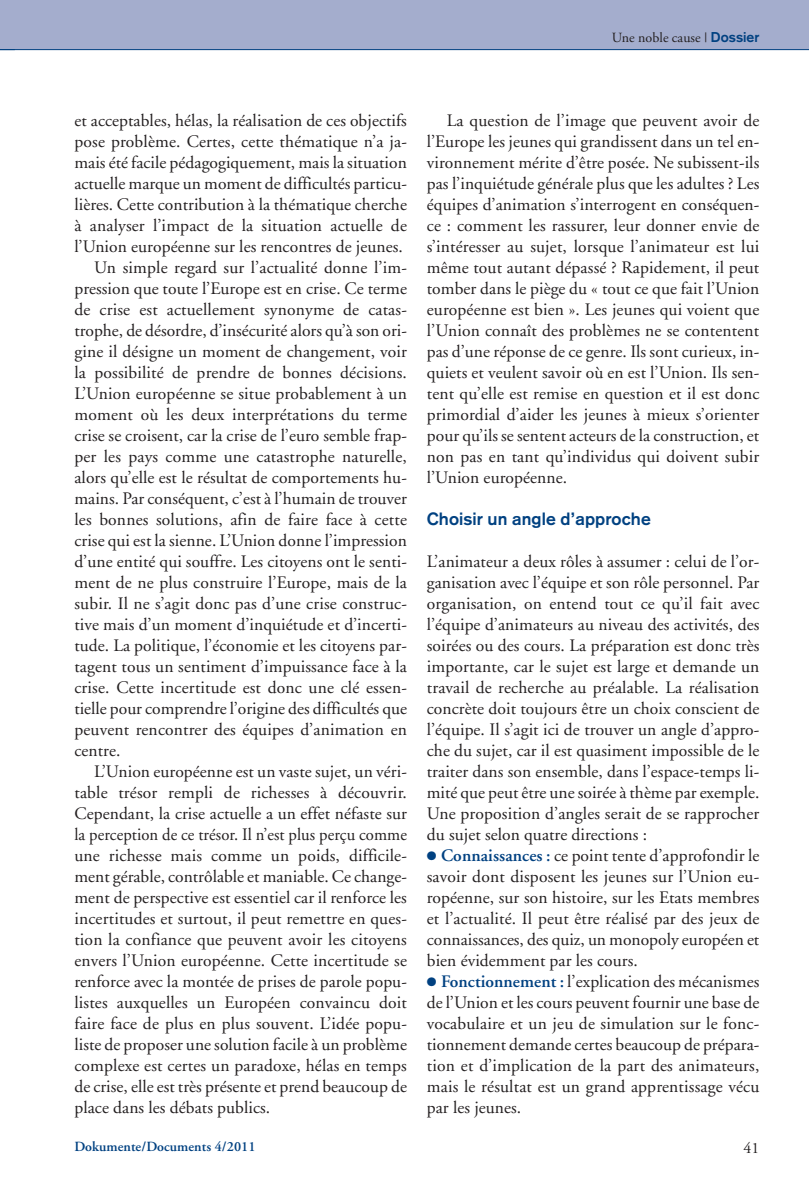
<style>
.page{position:relative;width:809px;height:1191px;background:#fff}
.page>*{position:absolute;margin:0;border:0;box-sizing:border-box;transform-origin:0 0}
.t1{font:17.5px/21px "Adobe Garamond";letter-spacing:.005em;color:#231f20;text-align:justify}
.t2{font:17.5px "Adobe Garamond";letter-spacing:.005em;color:#231f20;scale:.95 1}
.t3{font:700 17.5px "Akzidenz Grotesk";letter-spacing:.005em;color:#014181}
.t4{font:15.75px "Adobe Garamond";color:#231f20}
.t5{font:600 14px "Adobe Garamond";letter-spacing:.005em;color:#014181}
.t6{font:14px "Adobe Garamond";letter-spacing:.005em;color:#231f20}
.s1{font-family:"Akzidenz Grotesk";font-weight:700;color:#014181}
.s2{color:#014181}
.s3{font-weight:600;color:#014181}
</style>
<div class="page">
<div style="left:0;top:0;width:809px;height:50px;background:#a4adcd"></div>
<hr style="left:0;top:49px;width:809px;height:1px;background:#014181">
<p class="t6" style="left:611px;top:32px;width:149px">Une noble cause | <span class="s1">Dossier</span></p>
<p class="t1" style="left:74px;top:111px;width:334px">et acceptables, hélas, la réalisation de ces objectifs</p>
<p class="t1" style="left:74px;top:132px;width:334px">pose problème. Certes, cette thématique n’a ja-</p>
<p class="t1" style="left:74px;top:153px;width:334px">mais été facile pédagogiquement, mais la situation</p>
<p class="t1" style="left:74px;top:174px;width:334px">actuelle marque un moment de difficultés particu-</p>
<p class="t1" style="left:74px;top:195px;width:334px">lières. Cette contribution à la thématique cherche</p>
<p class="t1" style="left:74px;top:216px;width:334px">à analyser l’impact de la situation actuelle de</p>
<p class="t1" style="left:74px;top:237px;width:330px">l’Union européenne sur les rencontres de jeunes.</p>
<p class="t1" style="left:94px;top:258px;width:314px">Un simple regard sur l’actualité donne l’im-</p>
<p class="t1" style="left:74px;top:279px;width:334px">pression que toute l’Europe est en crise. Ce terme</p>
<p class="t1" style="left:74px;top:300px;width:334px">de crise est actuellement synonyme de catas-</p>
<p class="t1" style="left:74px;top:321px;width:334px">trophe, de désordre, d’insécurité alors qu’à son ori-</p>
<p class="t1" style="left:74px;top:342px;width:334px">gine il désigne un moment de changement, voir</p>
<p class="t1" style="left:74px;top:363px;width:334px">la possibilité de prendre de bonnes décisions.</p>
<p class="t1" style="left:74px;top:384px;width:334px">L’Union européenne se situe probablement à un</p>
<p class="t1" style="left:74px;top:405px;width:334px">moment où les deux interprétations du terme</p>
<p class="t1" style="left:74px;top:426px;width:334px">crise se croisent, car la crise de l’euro semble frap-</p>
<p class="t1" style="left:74px;top:447px;width:334px">per les pays comme une catastrophe naturelle,</p>
<p class="t1" style="left:74px;top:468px;width:334px">alors qu’elle est le résultat de comportements hu-</p>
<p class="t1" style="left:74px;top:489px;width:334px">mains. Par conséquent, c’est à l’humain de trouver</p>
<p class="t1" style="left:74px;top:510px;width:334px">les bonnes solutions, afin de faire face à cette</p>
<p class="t1" style="left:74px;top:531px;width:334px">crise qui est la sienne. L’Union donne l’impression</p>
<p class="t1" style="left:74px;top:552px;width:334px">d’une entité qui souffre. Les citoyens ont le senti-</p>
<p class="t1" style="left:74px;top:573px;width:334px">ment de ne plus construire l’Europe, mais de la</p>
<p class="t1" style="left:74px;top:594px;width:334px">subir. Il ne s’agit donc pas d’une crise construc-</p>
<p class="t1" style="left:74px;top:615px;width:334px">tive mais d’un moment d’inquiétude et d’incerti-</p>
<p class="t1" style="left:74px;top:636px;width:334px">tude. La politique, l’économie et les citoyens par-</p>
<p class="t1" style="left:74px;top:657px;width:334px">tagent tous un sentiment d’impuissance face à la</p>
<p class="t1" style="left:74px;top:678px;width:334px">crise. Cette incertitude est donc une clé essen-</p>
<p class="t1" style="left:74px;top:699px;width:334px">tielle pour comprendre l’origine des difficultés que</p>
<p class="t1" style="left:74px;top:720px;width:334px">peuvent rencontrer des équipes d’animation en</p>
<p class="t1" style="left:74px;top:741px;width:47px">centre.</p>
<p class="t1" style="left:94px;top:762px;width:314px">L’Union européenne est un vaste sujet, un véri-</p>
<p class="t1" style="left:74px;top:783px;width:334px">table trésor rempli de richesses à découvrir.</p>
<p class="t1" style="left:74px;top:804px;width:334px">Cependant, la crise actuelle a un effet néfaste sur</p>
<p class="t2" style="left:74px;top:827px;width:351px">la perception de ce trésor. Il n’est plus perçu comme</p>
<p class="t1" style="left:74px;top:846px;width:334px">une richesse mais comme un poids, difficile-</p>
<p class="t1" style="left:74px;top:867px;width:334px">ment gérable, contrôlable et maniable. Ce change-</p>
<p class="t1" style="left:74px;top:888px;width:334px">ment de perspective est essentiel car il renforce les</p>
<p class="t1" style="left:74px;top:909px;width:334px">incertitudes et surtout, il peut remettre en ques-</p>
<p class="t1" style="left:74px;top:930px;width:334px">tion la confiance que peuvent avoir les citoyens</p>
<p class="t1" style="left:74px;top:951px;width:334px">envers l’Union européenne. Cette incertitude se</p>
<p class="t1" style="left:74px;top:972px;width:334px">renforce avec la montée de prises de parole popu-</p>
<p class="t1" style="left:74px;top:993px;width:334px">listes auxquelles un Européen convaincu doit</p>
<p class="t1" style="left:74px;top:1014px;width:334px">faire face de plus en plus souvent. L’idée popu-</p>
<p class="t1" style="left:74px;top:1035px;width:334px">liste de proposer une solution facile à un problème</p>
<p class="t1" style="left:74px;top:1056px;width:334px">complexe est certes un paradoxe, hélas en temps</p>
<p class="t1" style="left:74px;top:1077px;width:334px">de crise, elle est très présente et prend beaucoup de</p>
<p class="t1" style="left:74px;top:1098px;width:197px">place dans les débats publics.</p>
<p class="t1" style="left:427px;top:111px;width:334px;text-indent:20px">La question de l’image que peuvent avoir de l’Europe les jeunes qui grandissent dans un tel en&shy;vironnement mérite d’être posée. Ne subissent-ils pas l’inquiétude générale plus que les adultes ? Les équipes d’animation s’interrogent en conséquen&shy;ce : comment les rassurer, leur donner envie de s’intéresser au sujet, lorsque l’animateur est lui même tout autant dépassé ? Rapidement, il peut tomber dans le piège du « tout ce que fait l’Union européenne est bien ». Les jeunes qui voient que l’Union connaît des problèmes ne se contentent pas d’une réponse de ce genre. Ils sont curieux, in&shy;quiets et veulent savoir où en est l’Union. Ils sen&shy;tent qu’elle est remise en question et il est donc primordial d’aider les jeunes à mieux s’orienter pour qu’ils se sentent acteurs de la construction, et non pas en tant qu’individus qui doivent subir l’Union européenne.</p>
<p class="t3" style="left:427px;top:513px;width:225px">Choisir un angle d’approche</p>
<p class="t1" style="left:427px;top:552px;width:334px">L’animateur a deux rôles à assumer : celui de l’or&shy;ganisation avec l’équipe et son rôle personnel. Par organisation, on entend tout ce qu’il fait avec l’équipe d’animateurs au niveau des activités, des soirées ou des cours. La préparation est donc très importante, car le sujet est large et demande un travail de recherche au préalable. La réalisation concrète doit toujours être un choix conscient de l’équipe. Il s’agit ici de trouver un angle d’appro&shy;che du sujet, car il est quasiment impossible de le traiter dans son ensemble, dans l’espace-temps li&shy;mité que peut être une soirée à thème par exemple.<br>Une proposition d’angles serait de se rapprocher du sujet selon quatre directions :</p>
<p class="t1" style="left:427px;top:846px;width:334px"><span class="s2">●</span> <span class="s3">Connaissances :</span> ce point tente d’approfondir le savoir dont disposent les jeunes sur l’Union eu&shy;ropéenne, sur son histoire, sur les Etats membres et l’actualité. Il peut être réalisé par des jeux de connaissances, des quiz, un monopoly européen et bien évidemment par les cours.</p>
<p class="t1" style="left:427px;top:972px;width:334px"><span class="s2">●</span> <span class="s3">Fonctionnement :</span> l’explication des mécanismes de l’Union et les cours peuvent fournir une base de vocabulaire et un jeu de simulation sur le fonc&shy;tionnement demande certes beaucoup de prépara&shy;tion et d’implication de la part des animateurs, mais le résultat est un grand apprentissage vécu par les jeunes.</p>
<p class="t5" style="left:74px;top:1141px;width:183px">Dokumente/Documents 4/2011</p>
<p class="t4" style="left:743px;top:1141px;width:17px">41</p>
</div>
